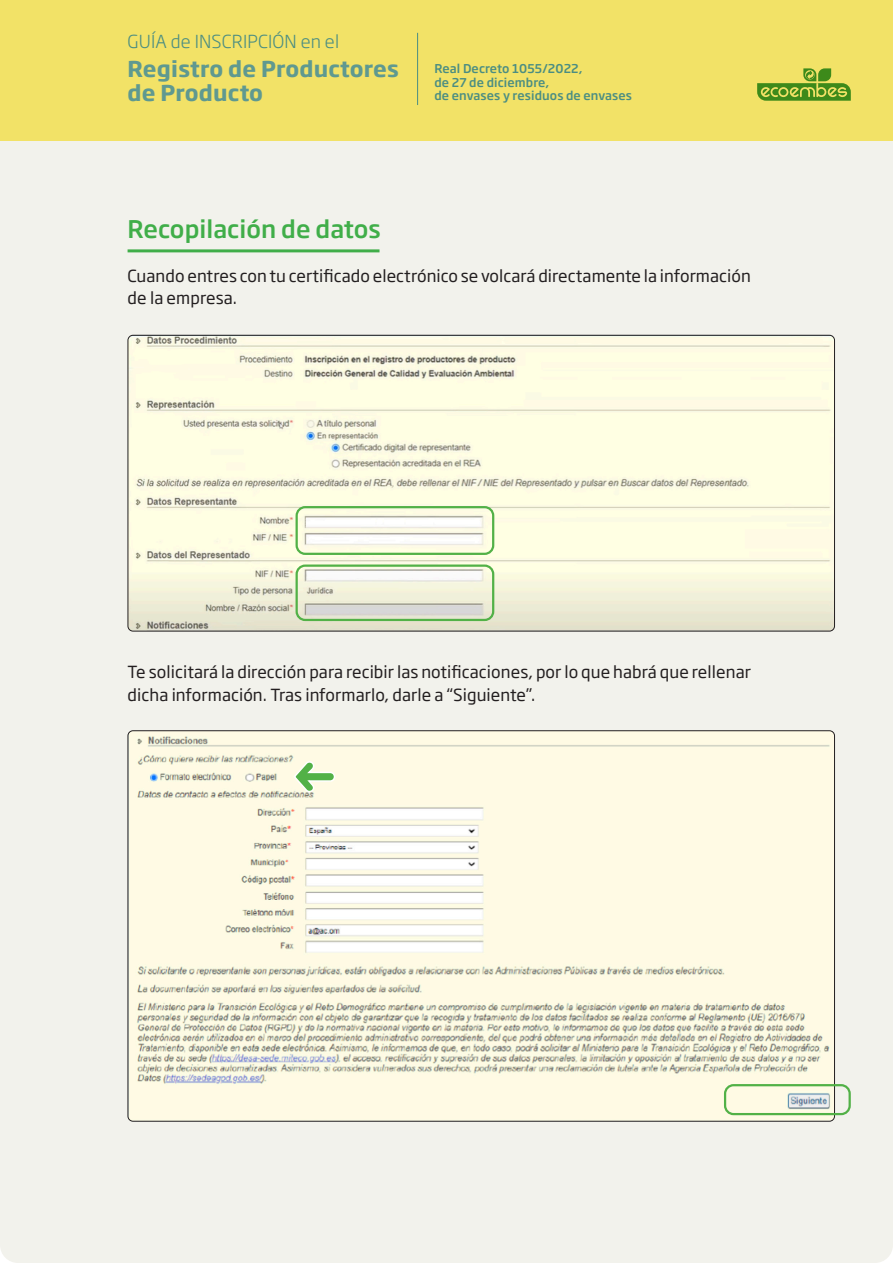
<style>
.page{position:relative;width:893px;height:1263px;background:#f2f2ec}
.page>*{position:absolute;margin:0;border:0;box-sizing:border-box;transform-origin:0 0}
.t1{font:500 24px "Soho Gothic Pro";letter-spacing:.005em;color:#40ae49}
.t2{font:700 21.6px/23.7px "Soho Gothic Pro";letter-spacing:.01em;color:#5f9990}
.t3{font:300 17.7px "Soho Gothic Pro";letter-spacing:.01em;color:#4b8d82}
.t4{font:16.5px/22.5px "Soho Gothic Pro";letter-spacing:.005em;color:#231f20}
.t5{font:500 12px/13.5px "Soho Gothic Pro";letter-spacing:.01em;color:#4b8d82}
</style>
<div class="page">
<div style="left:0;top:0;width:893px;height:140px;background:#f2e267"></div>
<svg style="left:757px;top:68px;width:94px;height:33px"></svg>
<hr style="left:417px;top:33px;width:1px;height:72px;background:#4b8d82">
<img style="left:128px;top:335px;width:705px;height:296px">
<img style="left:128px;top:732px;width:706px;height:389px">
<div style="left:296px;top:506px;width:198px;height:49px;border:2px solid #52b147;border-radius:9px"></div>
<div style="left:296px;top:564px;width:198px;height:57px;border:2px solid #52b147;border-radius:9px"></div>
<svg style="left:292px;top:760px;width:44px;height:33px"></svg>
<div style="left:724px;top:1084px;width:127px;height:31px;border:2px solid #52b147;border-radius:9px"></div>
<hr style="left:128px;top:249px;width:251px;height:3px;background:#40ae49">
<p class="t3" style="left:128px;top:28px;width:213px">GUÍA de INSCRIPCIÓN en el</p>
<h2 class="t2" style="left:128px;top:56px;width:273px">Registro de Productores de Producto</h2>
<p class="t5" style="left:434px;top:62px;width:199px">Real Decreto 1055/2022,<br>de 27 de diciembre,<br>de envases y residuos de envases</p>
<p class="t1" style="left:128px;top:210px;width:255px">Recopilación de datos</p>
<p class="t4" style="left:128px;top:263px;width:625px">Cuando entres con tu certificado electrónico se volcará directamente la información de la empresa.</p>
<p class="t4" style="left:128px;top:660px;width:625px">Te solicitará la dirección para recibir las notificaciones, por lo que habrá que rellenar dicha información. Tras informarlo, darle a “Siguiente”.</p>
</div>
